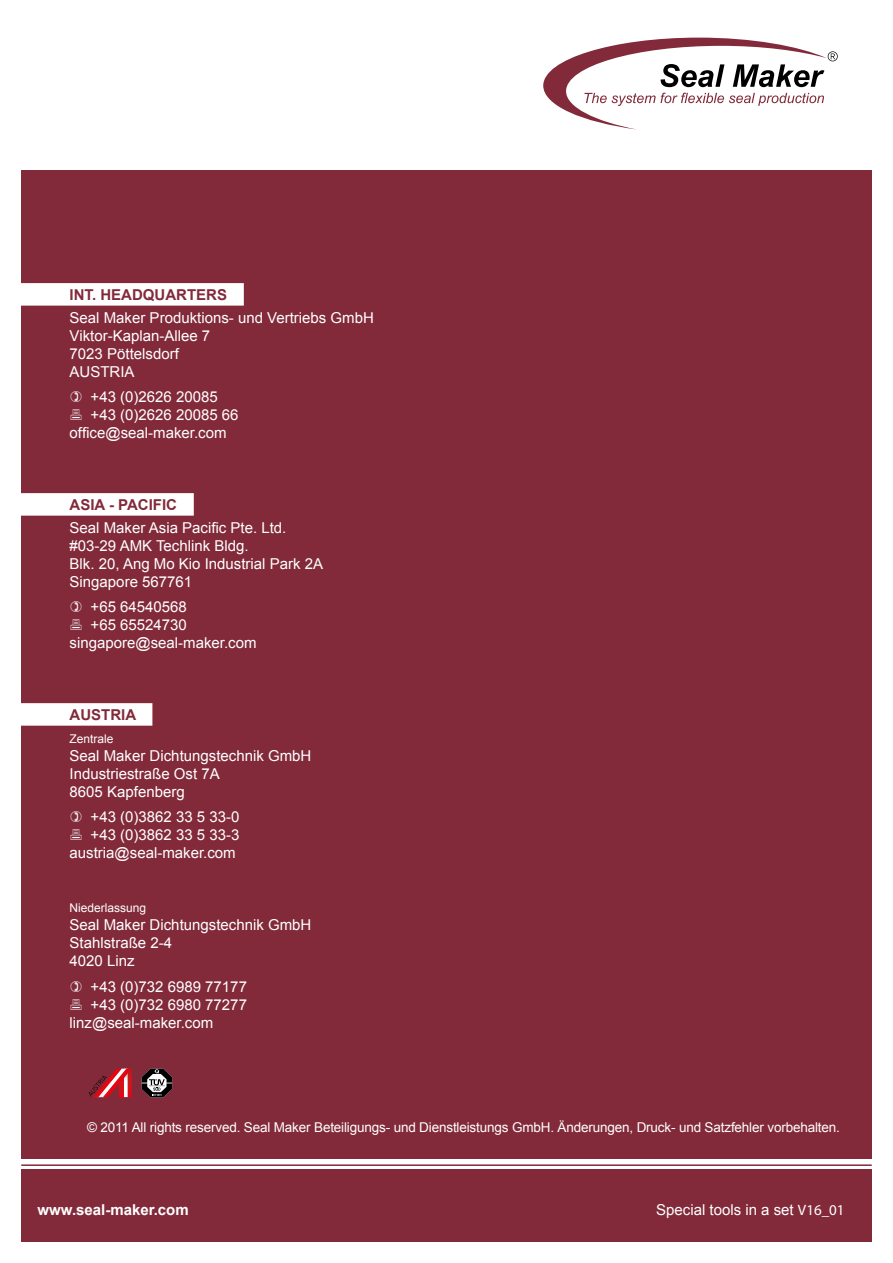
<style>
.page{position:relative;width:893px;height:1263px;background:#fff}
.page>*{position:absolute;margin:0;border:0;box-sizing:border-box;transform-origin:0 0}
.t1{font:15px/18px "Arial";color:#fff}
.t2{font:700 15px "Arial";color:#822a3a}
.t3{font:700 15px "Arial";color:#fff}
.t4{font:13.5px "Arial";letter-spacing:-.01em;color:#fff}
.t5{font:12px "Arial";color:#fff}
.s1{font-family:"Myriad Pro"}
</style>
<div class="page">
<div style="left:21px;top:170px;width:851px;height:988px;background:#822a3a"></div>
<svg style="left:142px;top:1069px;width:30px;height:28px"></svg>
<svg style="left:89px;top:1069px;width:43px;height:28px"></svg>
<div style="left:2px;top:283px;width:242px;height:23px;background:#fff"></div>
<div style="left:2px;top:493px;width:192px;height:23px;background:#fff"></div>
<div style="left:2px;top:703px;width:150px;height:23px;background:#fff"></div>
<div style="left:21px;top:1169px;width:851px;height:73px;background:#822a3a"></div>
<hr style="left:21px;top:1164px;width:851px;height:2px;background:#822a3a">
<svg style="left:543px;top:38px;width:295px;height:92px"></svg>
<p class="t2" style="left:70px;top:285px;width:159px">INT. HEADQUARTERS</p>
<p class="t1" style="left:70px;top:309px;width:306px">Seal Maker Produktions- und Vertriebs GmbH<br>Viktor-Kaplan-Allee 7<br>7023 Pöttelsdorf<br>AUSTRIA</p>
<p class="t1" style="left:91px;top:388px;width:129px">+43 (0)2626 20085</p>
<p class="t1" style="left:91px;top:406px;width:150px">+43 (0)2626 20085 66</p>
<p class="t1" style="left:70px;top:424px;width:158px">office@seal-maker.com</p>
<p class="t2" style="left:70px;top:495px;width:109px">ASIA - PACIFIC</p>
<p class="t1" style="left:70px;top:519px;width:255px">Seal Maker Asia Pacific Pte. Ltd. #03-29 AMK Techlink Bldg.<br>Blk. 20, Ang Mo Kio Industrial Park 2A<br>Singapore 567761</p>
<p class="t1" style="left:91px;top:598px;width:98px">+65 64540568</p>
<p class="t1" style="left:91px;top:616px;width:98px">+65 65524730</p>
<p class="t1" style="left:70px;top:634px;width:188px">singapore@seal-maker.com</p>
<p class="t2" style="left:70px;top:705px;width:68px">AUSTRIA</p>
<p class="t5" style="left:70px;top:731px;width:46px">Zentrale</p>
<p class="t1" style="left:70px;top:747px;width:243px">Seal Maker Dichtungstechnik GmbH<br>Industriestraße Ost 7A<br>8605 Kapfenberg</p>
<p class="t1" style="left:70px;top:808px;width:171px;text-align:right">+43 (0)3862 33 5 33-0 +43 (0)3862 33 5 33-3 austria@seal-maker.com</p>
<p class="t5" style="left:70px;top:900px;width:78px">Niederlassung</p>
<p class="t1" style="left:70px;top:916px;width:243px">Seal Maker Dichtungstechnik GmbH<br>Stahlstraße 2-4<br>4020 Linz</p>
<p class="t1" style="left:91px;top:978px;width:158px">+43 (0)732 6989 77177</p>
<p class="t1" style="left:91px;top:996px;width:158px">+43 (0)732 6980 77277</p>
<p class="t1" style="left:70px;top:1014px;width:145px">linz@seal-maker.com</p>
<p class="t4" style="left:87px;top:1118px;width:754px">© 2011 All rights reserved. Seal Maker Beteiligungs- und Dienstleistungs GmbH. Änderungen, Druck- und Satzfehler vorbehalten.</p>
<p class="t3" style="left:38px;top:1200px;width:153px">www.seal-maker.com</p>
<p class="t1" style="left:656px;top:1201px;width:190px">Special tools in a set <span class="s1">V16_01</span></p>
</div>
